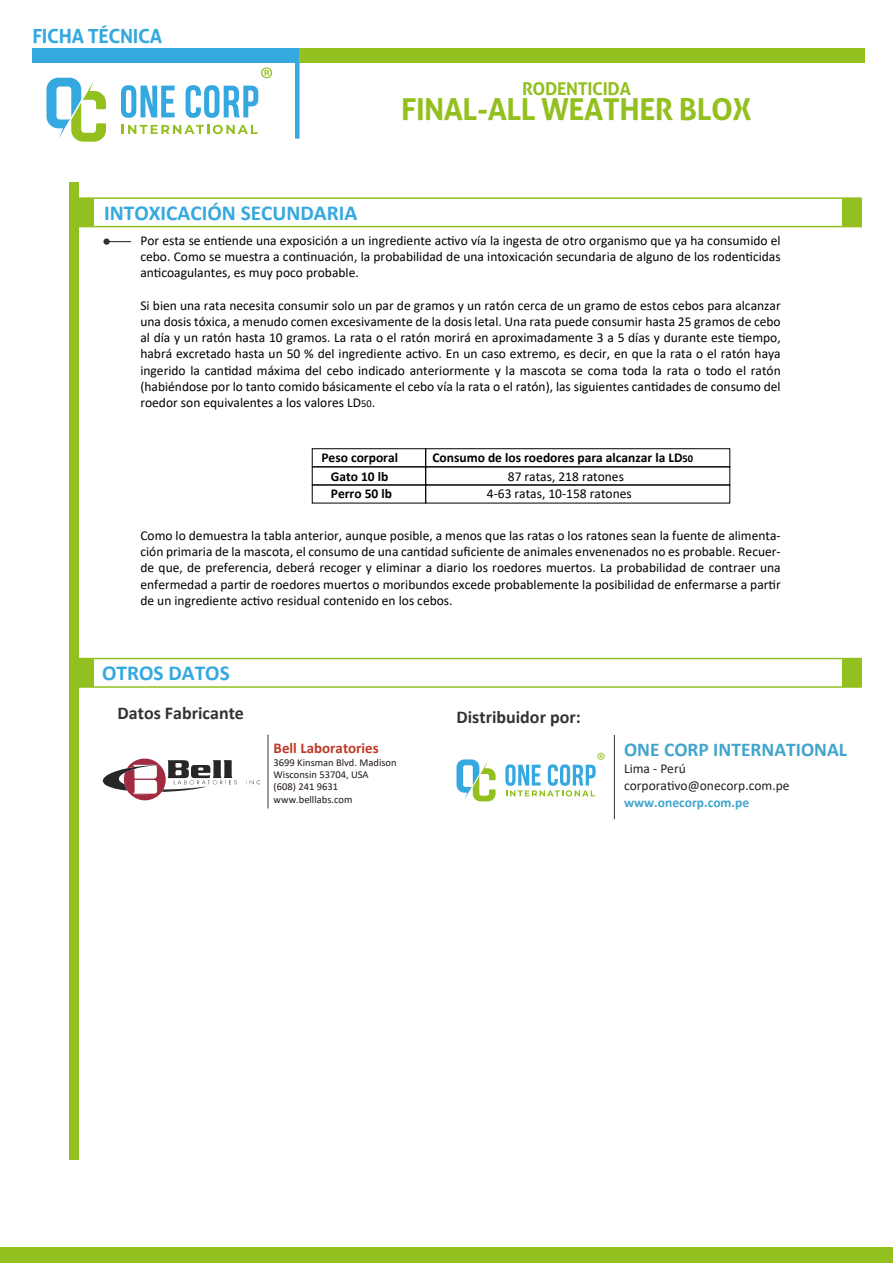
<style>
.page{position:relative;width:893px;height:1263px;background:#fff}
.page>*{position:absolute;margin:0;border:0;box-sizing:border-box;transform-origin:0 0}
.t1{font:700 30.3px "Aller";letter-spacing:-.02em;color:#93c01f}
.t2{font:700 21.3px "Calibri";color:#35a8e0}
.t3{font:700 19.5px "Calibri";color:#41a5cd}
.t4{font:700 19.5px "Aller";letter-spacing:-.02em;color:#35a8e0}
.t5{font:700 18px "Calibri";color:#343332}
.t6{font:700 17.7px "Aller";letter-spacing:-.02em;color:#93c01f}
.t7{font:700 15px "Calibri";color:#bf3926}
.t8{font:13.5px/16.2px "Calibri";color:#000;text-align:justify}
.t9{font:700 13.5px/19.2px "Calibri";color:#000;text-align:center}
.t10{font:13.5px/17.2px "Calibri";color:#231f20}
.t11{font:700 13.5px "Calibri";color:#41a5cd}
.t12{font:10.5px/12.3px "Calibri";color:#211915}
.s1{font-size:10.5px}
.s2{font-weight:400}
</style>
<div class="page">
<div style="left:70px;top:183px;width:9px;height:977px;background:#93c01f"></div>
<svg style="left:110px;top:241px;width:21px;height:1px"></svg>
<svg style="left:103px;top:238px;width:7px;height:7px"></svg>
<div style="left:312px;top:448px;width:114px;height:19px;border:1px solid #000"></div>
<div style="left:312px;top:466px;width:114px;height:19px;border:1px solid #000"></div>
<div style="left:425px;top:448px;width:305px;height:19px;border:1px solid #000"></div>
<div style="left:425px;top:466px;width:305px;height:19px;border:1px solid #000"></div>
<hr style="left:268px;top:734px;width:1px;height:74px;background:#343332">
<svg style="left:246px;top:780px;width:15px;height:4px"></svg>
<svg style="left:102px;top:758px;width:135px;height:43px"></svg>
<svg style="left:46px;top:78px;width:60px;height:64px"></svg>
<svg style="left:121px;top:85px;width:54px;height:33px"></svg>
<svg style="left:186px;top:85px;width:72px;height:33px"></svg>
<svg style="left:122px;top:125px;width:136px;height:9px"></svg>
<svg style="left:261px;top:67px;width:11px;height:11px"></svg>
<div style="left:32px;top:48px;width:268px;height:14px;background:#35a8e0"></div>
<div style="left:300px;top:48px;width:565px;height:14px;background:#93c01f"></div>
<hr style="left:295px;top:62px;width:4px;height:77px;background:#35a8e0">
<div style="left:0;top:1247px;width:893px;height:16px;background:#93c01f"></div>
<div style="left:74px;top:198px;width:19px;height:29px;background:#93c01f"></div>
<div style="left:843px;top:198px;width:19px;height:29px;background:#93c01f"></div>
<hr style="left:74px;top:197px;width:788px;height:2px;background:#93c01f">
<hr style="left:74px;top:226px;width:788px;height:1px;background:#93c01f">
<div style="left:74px;top:658px;width:19px;height:29px;background:#93c01f"></div>
<div style="left:843px;top:658px;width:19px;height:29px;background:#93c01f"></div>
<hr style="left:74px;top:658px;width:788px;height:1px;background:#93c01f">
<hr style="left:74px;top:686px;width:788px;height:2px;background:#93c01f">
<hr style="left:614px;top:735px;width:1px;height:84px;background:#343332">
<svg style="left:456px;top:759px;width:40px;height:42px"></svg>
<svg style="left:505px;top:753px;width:100px;height:43px"></svg>
<h3 class="t4" style="left:32px;top:24px;width:131px">FICHA TÉCNICA</h3>
<h3 class="t6" style="left:522px;top:78px;width:110px">RODENTICIDA</h3>
<h1 class="t1" style="left:401px;top:91px;width:352px">FINAL-ALL WEATHER BLOX</h1>
<h2 class="t2" style="left:104px;top:198px;width:255px">INTOXICACIÓN SECUNDARIA</h2>
<p class="t8" style="left:140px;top:232px;width:642px">Por esta se entiende una exposición a un ingrediente activo vía la ingesta de otro organismo que ya ha consumido el cebo. Como se muestra a continuación, la probabilidad de una intoxicación secundaria de alguno de los rodenticidas anticoagulantes, es muy poco probable.</p>
<p class="t8" style="left:140px;top:297px;width:642px">Si bien una rata necesita consumir solo un par de gramos y un ratón cerca de un gramo de estos cebos para alcanzar una dosis tóxica, a menudo comen excesivamente de la dosis letal. Una rata puede consumir hasta 25 gramos de cebo al día y un ratón hasta 10 gramos. La rata o el ratón morirá en aproximadamente 3 a 5 días y durante este tiempo, habrá excretado hasta un 50 % del ingrediente activo. En un caso extremo, es decir, en que la rata o el ratón haya ingerido la cantidad máxima del cebo indicado anteriormente y la mascota se coma toda la rata o todo el ratón (habiéndose por lo tanto comido básicamente el cebo vía la rata o el ratón), las siguientes cantidades de consumo del roedor son equivalentes a los valores LD<span class="s1">50</span>.</p>
<p class="t9" style="left:321px;top:447px;width:78px">Peso corporal<br>Gato 10 lb</p>
<p class="t9" style="left:331px;top:484px;width:63px">Perro 50 lb</p>
<p class="t9" style="left:432px;top:447px;width:262px">Consumo de los roedores para alcanzar la LD<span class="s1">50<br></span><span class="s2">87 ratas, 218 ratones</span></p>
<p class="t8" style="left:487px;top:485px;width:146px">4-63 ratas, 10-158 ratones</p>
<p class="t8" style="left:140px;top:527px;width:642px">Como lo demuestra la tabla anterior, aunque posible, a menos que las ratas o los ratones sean la fuente de alimenta&shy;ción primaria de la mascota, el consumo de una cantidad suficiente de animales envenenados no es probable. Recuer&shy;de que, de preferencia, deberá recoger y eliminar a diario los roedores muertos. La probabilidad de contraer una enfermedad a partir de roedores muertos o moribundos excede probablemente la posibilidad de enfermarse a partir de un ingrediente activo residual contenido en los cebos.</p>
<h2 class="t2" style="left:102px;top:657px;width:129px">OTROS DATOS</h2>
<h3 class="t5" style="left:118px;top:701px;width:128px">Datos Fabricante</h3>
<p class="t7" style="left:274px;top:738px;width:107px">Bell Laboratories</p>
<p class="t12" style="left:274px;top:756px;width:124px">3699 Kinsman Blvd. Madison<br>Wisconsin 53704, USA<br>(608) 241 9631 www.belllabs.com</p>
<h3 class="t5" style="left:456px;top:704px;width:126px">Distribuidor por:</h3>
<h3 class="t3" style="left:624px;top:735px;width:225px">ONE CORP INTERNATIONAL</h3>
<p class="t10" style="left:624px;top:759px;width:167px">Lima - Perú corporativo@onecorp.com.pe</p>
<p class="t11" style="left:624px;top:793px;width:127px">www.onecorp.com.pe</p>
</div>
